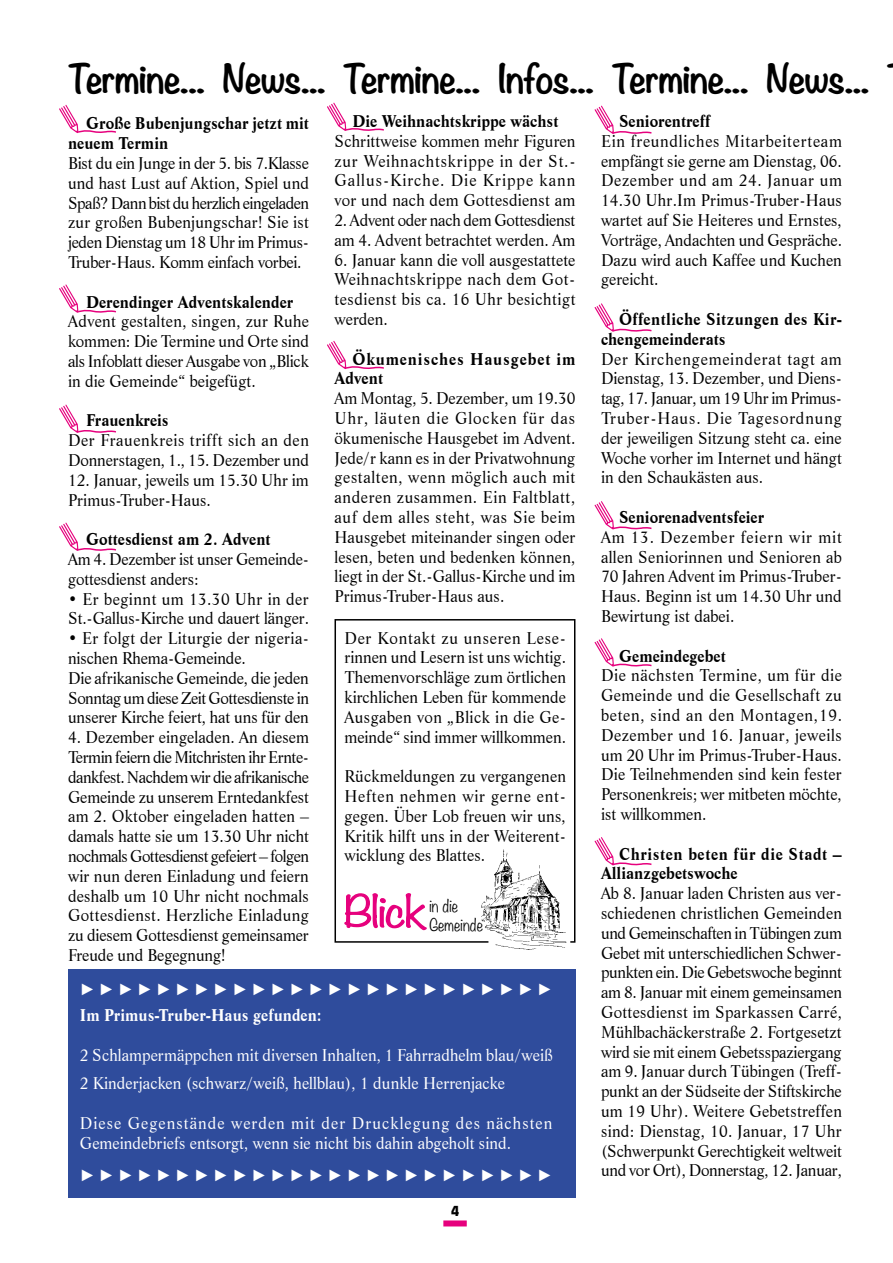
<style>
.page{position:relative;width:893px;height:1263px;background:#fff}
.page>*{position:absolute;margin:0;border:0;box-sizing:border-box;transform-origin:0 0}
.t1{font:700 36px "Noteworthy";letter-spacing:-.035em;color:#000}
.t2{font:16.5px/19.8px "Life BT";color:#000;text-align:justify;scale:.95 1}
.t3{font:16.5px/28.8px "Life BT";color:#fff;scale:.95 1}
.t4{font:700 16.5px/19.8px "Life BT";color:#000;scale:.95 1}
.t5{font:16.5px/19.8px "Life BT";letter-spacing:-.02em;color:#000;scale:.95 1}
.t6{font:700 16.5px "Arial";color:#fff;scale:.95 1}
.t7{font:700 16.5px/19.8px "Life BT";letter-spacing:.025em;color:#000;scale:.95 1}
.t8{font:700 16.5px/19.8px "Life BT";letter-spacing:.035em;color:#000;scale:.95 1}
.t9{font:700 16.5px "Life BT";color:#fff;scale:.95 1}
.t10{font:700 16.5px/19.8px "Life BT";letter-spacing:.05em;color:#000;scale:.95 1}
.t11{font:300 15.45px/18.6px "Noteworthy";color:#000;scale:.95 1}
.t12{font:900 13.5px "Incised 901 BT";color:#000;scale:.95 1}
</style>
<div class="page">
<div style="left:443px;top:1220px;width:24px;height:6px;background:#e6007d"></div>
<svg style="left:59px;top:105px;width:57px;height:29px"></svg>
<svg style="left:327px;top:103px;width:57px;height:28px"></svg>
<svg style="left:595px;top:106px;width:57px;height:28px"></svg>
<svg style="left:59px;top:284px;width:57px;height:29px"></svg>
<svg style="left:327px;top:341px;width:57px;height:29px"></svg>
<div style="left:334px;top:619px;width:241px;height:324px;border:2px solid #000"></div>
<svg style="left:488px;top:940px;width:82px;height:5px"></svg>
<img style="left:481px;top:849px;width:85px;height:100px">
<svg style="left:344px;top:893px;width:83px;height:38px"></svg>
<div style="left:68px;top:969px;width:507px;height:229px;background:#2f4c9c"></div>
<svg style="left:595px;top:303px;width:57px;height:29px"></svg>
<svg style="left:59px;top:405px;width:57px;height:28px"></svg>
<svg style="left:59px;top:523px;width:57px;height:28px"></svg>
<svg style="left:595px;top:501px;width:57px;height:29px"></svg>
<svg style="left:595px;top:638px;width:57px;height:29px"></svg>
<svg style="left:595px;top:837px;width:57px;height:29px"></svg>
<h1 class="t1" style="left:68px;top:48px;width:803px">Termine... News... Termine... Infos... Termine... News...</h1>
<p class="t4" style="left:68px;top:113px;width:255px;text-indent:18px">Große Bubenjungschar jetzt mit neuem Termin</p>
<p class="t2" style="left:68px;top:153px;width:255px">Bist du ein Junge in der 5. bis 7.Klasse und hast Lust auf Aktion, Spiel und Spaß? Dann bist du herzlich eingeladen zur großen Bubenjungschar! Sie ist jeden Dienstag um 18 Uhr im Primus-Truber-Haus. Komm einfach vorbei.</p>
<p class="t4" style="left:86px;top:291px;width:220px">Derendinger Adventskalender</p>
<p class="t2" style="left:68px;top:311px;width:255px">Advent gestalten, singen, zur Ruhe kommen: Die Termine und Orte sind als Infoblatt dieser Ausgabe von „Blick in die Gemeinde“ beigefügt.</p>
<p class="t4" style="left:86px;top:410px;width:89px">Frauenkreis</p>
<p class="t2" style="left:68px;top:430px;width:255px">Der Frauenkreis trifft sich an den<br>Donnerstagen, 1., 15. Dezember und</p>
<p class="t2" style="left:68px;top:469px;width:255px">12. Januar, jeweils um 15.30 Uhr im<br>Primus-Truber-Haus.</p>
<p class="t4" style="left:86px;top:529px;width:196px">Gottesdienst am 2. Advent</p>
<p class="t2" style="left:68px;top:549px;width:255px">Am 4. Dezember ist unser Gemeinde&shy;gottesdienst anders:</p>
<p class="t2" style="left:68px;top:588px;width:255px">• Er beginnt um 13.30 Uhr in der<br>St.-Gallus-Kirche und dauert länger.</p>
<p class="t2" style="left:68px;top:628px;width:255px;text-align:left">• Er folgt der Liturgie der nigeria&shy;nischen Rhema-Gemeinde.<br>Die afrikanische Gemeinde, die jeden Sonntag um diese Zeit Gottesdienste in unserer Kirche feiert, hat uns für den</p>
<p class="t2" style="left:68px;top:727px;width:255px">4. Dezember eingeladen. An diesem Termin feiern die Mitchristen ihr Ernte&shy;dankfest. Nachdem wir die afrikanische Gemeinde zu unserem Erntedankfest am 2. Oktober eingeladen hatten – damals hatte sie um 13.30 Uhr nicht nochmals Gottesdienst gefeiert – folgen wir nun deren Einladung und feiern deshalb um 10 Uhr nicht nochmals Gottesdienst. Herzliche Einladung zu diesem Gottesdienst gemeinsamer Freude und Begegnung!</p>
<p class="t4" style="left:352px;top:110px;width:218px">Die Weihnachtskrippe wächst</p>
<p class="t2" style="left:334px;top:130px;width:255px">Schrittweise kommen mehr Figuren zur Weihnachtskrippe in der St.- Gallus-Kirche. Die Krippe kann vor und nach dem Gottesdienst am</p>
<p class="t5" style="left:334px;top:210px;width:255px">2. Advent oder nach dem Gottesdienst am 4. Advent betrachtet werden. Am</p>
<p class="t2" style="left:334px;top:249px;width:255px">6. Januar kann die voll ausgestattete Weihnachtskrippe nach dem Got&shy;tesdienst bis ca. 16 Uhr besichtigt werden.</p>
<p class="t10" style="left:334px;top:348px;width:255px;text-indent:18px">Ökumenisches Hausgebet im<br>Advent</p>
<p class="t2" style="left:334px;top:388px;width:255px">Am Montag, 5. Dezember, um 19.30<br>Uhr, läuten die Glocken für das ökumenische Hausgebet im Advent.<br>Jede/r kann es in der Privatwohnung gestalten, wenn möglich auch mit anderen zusammen. Ein Faltblatt, auf dem alles steht, was Sie beim Hausgebet miteinander singen oder lesen, beten und bedenken können, liegt in der St.-Gallus-Kirche und im Primus-Truber-Haus aus.</p>
<p class="t2" style="left:344px;top:627px;width:235px">Der Kontakt zu unseren Lese&shy;rinnen und Lesern ist uns wichtig.<br>Themenvorschläge zum örtlichen kirchlichen Leben für kommende Ausgaben von „Blick in die Ge&shy;meinde“ sind immer willkommen.</p>
<p class="t2" style="left:344px;top:766px;width:235px">Rückmeldungen zu vergangenen Heften nehmen wir gerne ent&shy;gegen. Über Lob freuen wir uns, Kritik hilft uns in der Weiterent&shy;wicklung des Blattes.</p>
<p class="t11" style="left:429px;top:896px;width:58px">in die<br>Gemeinde</p>
<p class="t6" style="left:80px;top:978px;width:499px">► ► ► ► ► ► ► ► ► ► ► ► ► ► ► ► ► ► ► ► ► ► ► ► ►</p>
<p class="t9" style="left:80px;top:1003px;width:256px">Im Primus-Truber-Haus gefunden:</p>
<p class="t3" style="left:80px;top:1040px;width:499px">2 Schlampermäppchen mit diversen Inhalten, 1 Fahrradhelm blau/weiß<br>2 Kinderjacken (schwarz/weiß, hellblau), 1 dunkle Herrenjacke</p>
<p class="t3" style="left:80px;top:1112px;width:499px;line-height:19.8px">Diese Gegenstände werden mit der Drucklegung des nächsten<br>Gemeindebriefs entsorgt, wenn sie nicht bis dahin abgeholt sind.</p>
<p class="t6" style="left:80px;top:1163px;width:499px">► ► ► ► ► ► ► ► ► ► ► ► ► ► ► ► ► ► ► ► ► ► ► ► ►</p>
<p class="t12" style="left:451px;top:1203px;width:10px">4</p>
<p class="t4" style="left:619px;top:110px;width:98px">Seniorentreff</p>
<p class="t2" style="left:601px;top:130px;width:255px">Ein freundliches Mitarbeiterteam empfängt sie gerne am Dienstag, 06.<br>Dezember und am 24. Januar um 14.30 Uhr.Im Primus-Truber-Haus wartet auf Sie Heiteres und Ernstes, Vorträge, Andachten und Gespräche.<br>Dazu wird auch Kaffee und Kuchen gereicht.</p>
<p class="t7" style="left:601px;top:308px;width:255px;text-indent:18px">Öffentliche Sitzungen des Kir&shy;chengemeinderats</p>
<p class="t2" style="left:601px;top:348px;width:255px">Der Kirchengemeinderat tagt am Dienstag, 13. Dezember, und Diens&shy;tag, 17. Januar, um 19 Uhr im Primus-Truber-Haus. Die Tagesordnung der jeweiligen Sitzung steht ca. eine Woche vorher im Internet und hängt in den Schaukästen aus.</p>
<p class="t4" style="left:619px;top:506px;width:154px">Seniorenadventsfeier</p>
<p class="t2" style="left:601px;top:526px;width:255px">Am 13. Dezember feiern wir mit allen Seniorinnen und Senioren ab 70 Jahren Advent im Primus-Truber-Haus. Beginn ist um 14.30 Uhr und Bewirtung ist dabei.</p>
<p class="t4" style="left:619px;top:645px;width:114px">Gemeindegebet</p>
<p class="t2" style="left:601px;top:665px;width:255px">Die nächsten Termine, um für die Gemeinde und die Gesellschaft zu beten, sind an den Montagen,19.<br>Dezember und 16. Januar, jeweils um 20 Uhr im Primus-Truber-Haus.<br>Die Teilnehmenden sind kein fester Personenkreis; wer mitbeten möchte, ist willkommen.</p>
<p class="t8" style="left:601px;top:843px;width:255px;text-indent:18px">Christen beten für die Stadt –<br>Allianzgebetswoche</p>
<p class="t2" style="left:601px;top:883px;width:255px">Ab 8. Januar laden Christen aus ver&shy;schiedenen christlichen Gemeinden und Gemeinschaften in Tübingen zum Gebet mit unterschiedlichen Schwer&shy;punkten ein. Die Gebetswoche beginnt am 8. Januar mit einem gemeinsamen Gottesdienst im Sparkassen Carré, Mühlbachäckerstraße 2. Fortgesetzt wird sie mit einem Gebetsspaziergang am 9. Januar durch Tübingen (Treff&shy;punkt an der Südseite der Stiftskirche um 19 Uhr). Weitere Gebetstreffen sind: Dienstag, 10. Januar, 17 Uhr (Schwerpunkt Gerechtigkeit weltweit und vor Ort), Donnerstag, 12. Januar,</p>
</div>
